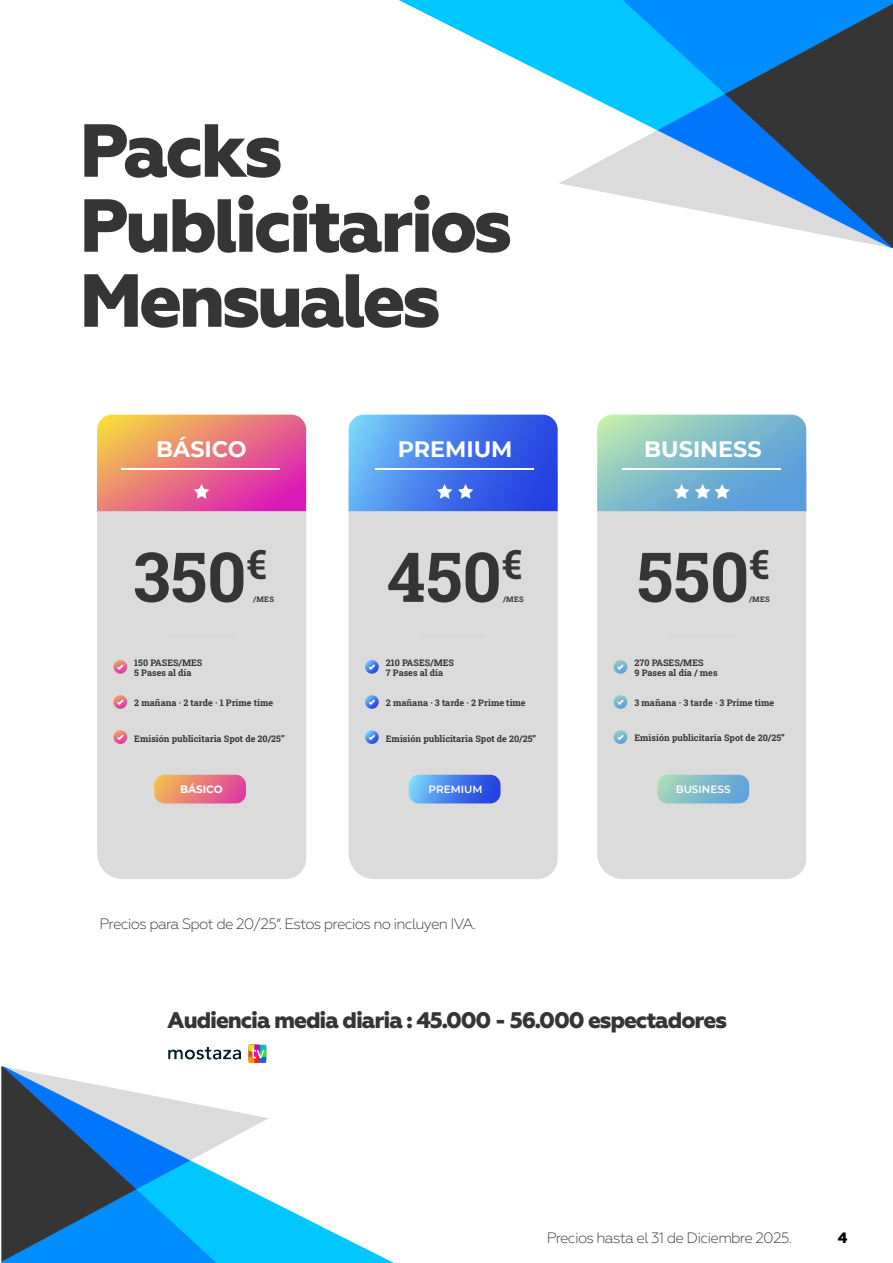
<style>
.page{position:relative;width:893px;height:1263px;background:#fff}
.page>*{position:absolute;margin:0;border:0;box-sizing:border-box;transform-origin:0 0}
.t1{font:800 75px/75px "Geometria";letter-spacing:-.05em;color:#353535}
.t2{font:700 68.85px "Roboto Slab";color:#353535}
.t3{font:800 22.5px "Geometria";letter-spacing:-.05em;color:#353535}
.t4{font:700 22.35px "Montserrat";color:#fff}
.t5{font:300 15px "Geometria";letter-spacing:-.05em;color:#353535}
.t6{font:800 15px "Geometria";color:#000}
.t7{font:600 10.5px "Montserrat";color:#fff}
.t8{font:700 10.5px "Montserrat";color:#fff}
.t9{font:700 9px/10.5px "Roboto Slab";color:#353535}
.t10{font:700 7.5px "Roboto Slab";letter-spacing:.04em;color:#353535}
</style>
<div class="page">
<img style="left:1px;top:0;width:892px;height:1263px">
<div style="left:97px;top:511px;width:209px;height:368px;background:#dbdbdb"></div>
<svg style="left:113px;top:660px;width:14px;height:14px"></svg>
<svg style="left:117px;top:664px;width:7px;height:6px"></svg>
<svg style="left:113px;top:730px;width:14px;height:14px"></svg>
<svg style="left:117px;top:735px;width:7px;height:5px"></svg>
<svg style="left:113px;top:695px;width:14px;height:14px"></svg>
<svg style="left:117px;top:699px;width:7px;height:6px"></svg>
<hr style="left:168px;top:634px;width:67px;height:3px;background:#d4d8d8">
<svg style="left:154px;top:775px;width:92px;height:28px;background:#e87d7e"></svg>
<div style="left:597px;top:511px;width:209px;height:368px;background:#dbdbdb"></div>
<svg style="left:614px;top:660px;width:13px;height:14px"></svg>
<svg style="left:617px;top:664px;width:7px;height:6px"></svg>
<svg style="left:614px;top:730px;width:13px;height:14px"></svg>
<svg style="left:617px;top:735px;width:7px;height:5px"></svg>
<svg style="left:614px;top:695px;width:13px;height:14px"></svg>
<svg style="left:617px;top:699px;width:7px;height:6px"></svg>
<hr style="left:669px;top:634px;width:66px;height:3px;background:#d4d8d8">
<svg style="left:657px;top:775px;width:92px;height:28px;background:#83bcca"></svg>
<div style="left:349px;top:511px;width:209px;height:368px;background:#dbdbdb"></div>
<svg style="left:365px;top:660px;width:14px;height:14px"></svg>
<svg style="left:369px;top:664px;width:6px;height:6px"></svg>
<svg style="left:365px;top:730px;width:14px;height:14px"></svg>
<svg style="left:369px;top:735px;width:6px;height:5px"></svg>
<svg style="left:365px;top:695px;width:14px;height:14px"></svg>
<svg style="left:369px;top:699px;width:6px;height:6px"></svg>
<hr style="left:420px;top:634px;width:66px;height:3px;background:#d4d8d8">
<svg style="left:409px;top:775px;width:91px;height:28px;background:#4c82eb"></svg>
<svg style="left:97px;top:415px;width:209px;height:96px;background:#e87683"></svg>
<svg style="left:349px;top:415px;width:209px;height:96px;background:#4b7eeb"></svg>
<svg style="left:597px;top:415px;width:209px;height:96px;background:#82bccd"></svg>
<img style="left:167px;top:1036px;width:105px;height:37px">
<h1 class="t1" style="left:79px;top:115px;width:434px">Packs<br>Publicitarios<br>Mensuales</h1>
<h3 class="t4" style="left:156px;top:433px;width:92px">BÁSICO</h3>
<h3 class="t4" style="left:398px;top:433px;width:116px">PREMIUM</h3>
<h3 class="t4" style="left:644px;top:433px;width:119px">BUSINESS</h3>
<h2 class="t2" style="left:133px;top:530px;width:136px">350<sup>€</sup></h2>
<h2 class="t2" style="left:387px;top:530px;width:137px">450<sup>€</sup></h2>
<h2 class="t2" style="left:636px;top:530px;width:135px">550<sup>€</sup></h2>
<p class="t10" style="left:253px;top:594px;width:22px">/MES</p>
<p class="t10" style="left:503px;top:594px;width:22px">/MES</p>
<p class="t10" style="left:749px;top:594px;width:22px">/MES</p>
<p class="t9" style="left:134px;top:657px;width:70px">150 PASES/MES<br>5 Pases al día</p>
<p class="t9" style="left:386px;top:657px;width:70px">210 PASES/MES<br>7 Pases al día</p>
<p class="t9" style="left:634px;top:657px;width:85px">270 PASES/MES<br>9 Pases al día / mes</p>
<p class="t9" style="left:134px;top:697px;width:140px">2 mañana · 2 tarde · 1 Prime time</p>
<p class="t9" style="left:386px;top:697px;width:141px">2 mañana · 3 tarde · 2 Prime time</p>
<p class="t9" style="left:634px;top:697px;width:141px">3 mañana · 3 tarde · 3 Prime time</p>
<p class="t9" style="left:134px;top:733px;width:152px">Emisión publicitaria Spot de 20/25”</p>
<p class="t9" style="left:386px;top:733px;width:152px">Emisión publicitaria Spot de 20/25”</p>
<p class="t9" style="left:634px;top:732px;width:152px">Emisión publicitaria Spot de 20/25”</p>
<p class="t8" style="left:180px;top:782px;width:44px">BÁSICO</p>
<p class="t7" style="left:429px;top:782px;width:55px">PREMIUM</p>
<p class="t7" style="left:676px;top:782px;width:56px">BUSINESS</p>
<h3 class="t5" style="left:100px;top:915px;width:378px">Precios para Spot de 20/25”. Estos precios no incluyen IVA.</h3>
<h3 class="t3" style="left:167px;top:1007px;width:561px">Audiencia media diaria : 45.000 - 56.000 espectadores</h3>
<h3 class="t5" style="left:547px;top:1229px;width:247px">Precios hasta el 31 de Diciembre 2025.</h3>
<h3 class="t6" style="left:838px;top:1229px;width:11px">4</h3>
</div>
